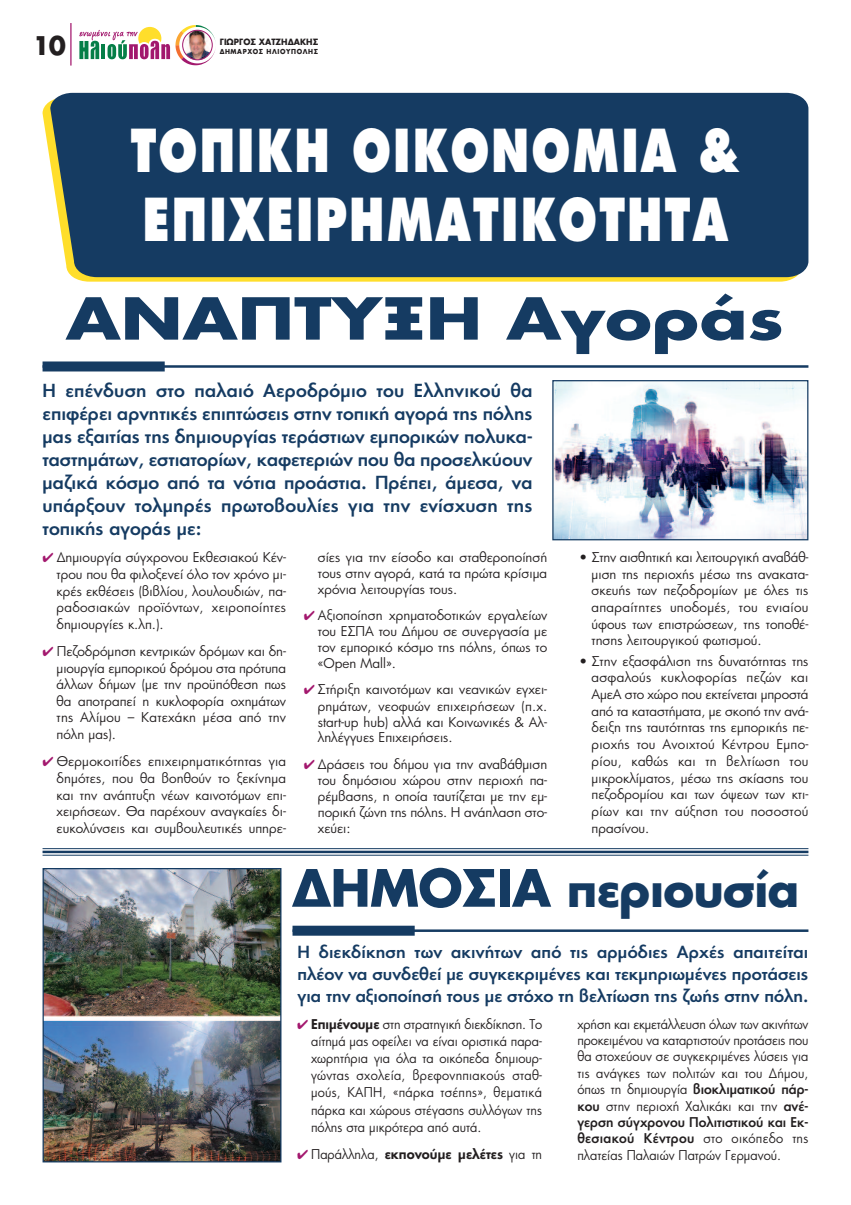
<style>
.page{position:relative;width:851px;height:1205px;background:#fff}
.page>*{position:absolute;margin:0;border:0;box-sizing:border-box;transform-origin:0 0}
.t1{font:57.5px/69px "PF Futura Neu";letter-spacing:.05em;color:#fff;scale:.75 1}
.t2{font:700 56.25px "PF Futura Neu";color:#153b62;scale:1.25 1}
.t3{font:700 46.25px "PF Futura Neu";letter-spacing:-.015em;color:#153b62}
.t4{font:700 25px "PF Futura Neu";color:#231f20}
.t5{font:500 17.5px/23px "PF Futura Neu";letter-spacing:.01em;color:#153b62;text-align:justify}
.t6{font:500 16.25px/22px "PF Futura Neu";color:#153b62;text-align:justify}
.t7{font:13.12px/16.8px "PF Futura Neu";color:#231f20;text-align:justify}
.t8{font:13.12px/16.4px "PF Futura Neu";color:#231f20;text-align:justify;scale:.95 1}
.t9{font:600 13.12px "PF Futura Neu";color:#231f20;scale:.95 1}
.t10{font:700 8.38px "PF Futura Neu";color:#231f20;scale:.95 1}
.t11{font:700 6.62px "PF Futura Neu";letter-spacing:.1em;color:#231f20;scale:.92 1}
.s1{font-size:50px}
.s2{color:#a3186e}
.s3{font-weight:600}
.s4{font-weight:400}
.s5{font-weight:500}
</style>
<div class="page">
<svg style="left:79px;top:25px;width:137px;height:40px"></svg>
<img style="left:183px;top:30px;width:29px;height:30px;border-radius:50%">
<div style="left:182px;top:30px;width:30px;height:30px;border:1px solid #a2186d;border-radius:50%"></div>
<hr style="left:70px;top:23px;width:1px;height:43px;background:#a3186e">
<img style="left:45px;top:870px;width:234px;height:290px">
<div style="left:43px;top:868px;width:238px;height:294px;border:1px solid #153b62"></div>
<svg style="left:43px;top:101px;width:753px;height:181px;fill:#ffde33"></svg>
<div style="left:50px;top:93px;width:758px;height:184px;background:#153b62"></div>
<hr style="left:43px;top:365px;width:765px;height:3px;background:#153b62">
<div style="left:43px;top:361px;width:122px;height:10px;background:#153b62"></div>
<img style="left:554px;top:382px;width:252px;height:156px">
<div style="left:552px;top:380px;width:256px;height:160px;border:1px solid #153b62"></div>
<hr style="left:292px;top:929px;width:516px;height:3px;background:#153b62">
<div style="left:292px;top:925px;width:122px;height:10px;background:#153b62"></div>
<hr style="left:43px;top:848px;width:765px;height:1px;background:#153b62">
<hr style="left:43px;top:850px;width:765px;height:3px;background:#153b62">
<hr style="left:43px;top:855px;width:765px;height:1px;background:#153b62">
<h3 class="t4" style="left:33px;top:29px;width:35px">10</h3>
<p class="t10" style="left:220px;top:36px;width:105px">ΓΙΩΡΓΟΣ ΧΑΤΖΗ∆ΑΚΗΣ</p>
<p class="t11" style="left:220px;top:47px;width:108px">∆ΗΜΑΡΧΟΣ ΗΛΙΟΥΠΟΛΗΣ</p>
<h1 class="t1" style="left:131px;top:117px;width:814px">ΤΟΠΙΚΗ ΟΙΚΟΝΟΜΙΑ &amp;<br>ΕΠΙΧΕΙΡΗΜΑΤΙΚΟΤΗΤΑ</h1>
<h2 class="t2" style="left:66px;top:280px;width:576px">αναπτυξη αγοράς</h2>
<p class="t5" style="left:43px;top:378px;width:491px">Η επένδυση στο παλαιό Αεροδρόμιο του Ελληνικού θα επιφέρει αρνητικές επιπτώσεις στην τοπική αγορά της πόλης μας εξαιτίας της δημιουργίας τεράστιων εμπορικών πολυκα&shy;ταστημάτων, εστιατορίων, καφετεριών που θα προσελκύουν μαζικά κόσμο από τα νότια προάστια. Πρέπει, άμεσα, να υπάρξουν τολμηρές πρωτοβουλίες για την ενίσχυση της τοπικής αγοράς με:</p>
<p class="t7" style="left:591px;top:549px;width:218px;text-indent:-12px">• Στην αισθητική και λειτουργική αναβάθ&shy;μιση της περιοχής μέσω της ανακατα&shy;σκευής των πεζοδρομίων με όλες τις απαραίτητες υποδομές, του ενιαίου ύφους των επιστρώσεων, της τοποθέ&shy;τησης λειτουργικού φωτισμού.</p>
<p class="t7" style="left:591px;top:652px;width:218px;text-indent:-12px">• Στην εξασφάλιση της δυνατότητας της ασφαλούς κυκλοφορίας πεζών και ΑμεΑ στο χώρο που εκτείνεται μπροστά από τα καταστήματα, με σκοπό την ανά&shy;δειξη της ταυτότητας της εμπορικής πε&shy;ριοχής του Ανοιχτού Κέντρου Εμπο&shy;ρίου, καθώς και τη βελτίωση του μικροκλίματος, μέσω της σκίασης του πεζοδρομίου και των όψεων των κτι&shy;ρίων και την αύξηση του ποσοστού πρασίνου.</p>
<h3 class="t3" style="left:292px;top:857px;width:508px"><span class="s1">δημOςια</span> περιουσία</h3>
<p class="t7" style="left:318px;top:549px;width:231px;line-height:15.8px">σίες για την είσοδο και σταθεροποίησή τους στην αγορά, κατά τα πρώτα κρίσιμα χρόνια λειτουργίας τους.</p>
<p class="t7" style="left:318px;top:607px;width:231px;line-height:16px;text-indent:-14px"><span class="s2">✔</span> Αξιοποίηση χρηματοδοτικών εργαλείων του ΕΣΠΑ του Δήμου σε συνεργασία με τον εμπορικό κόσμο της πόλης, όπως το «Οpen Μall».</p>
<p class="t7" style="left:318px;top:681px;width:231px;line-height:16px;text-indent:-14px"><span class="s2">✔</span> Στήριξη καινοτόμων και νεανικών εγχει&shy;ρημάτων, νεοφυών επιχειρήσεων (π.χ. start-up hub) αλλά και Κοινωνικές &amp; Αλ&shy;ληλέγγυες Επιχειρήσεις.</p>
<p class="t7" style="left:318px;top:756px;width:231px;line-height:16px;text-indent:-14px"><span class="s2">✔</span> Δράσεις του δήμου για την αναβάθμιση του δημόσιου χώρου στην περιοχή πα&shy;ρέμβασης, η οποία ταυτίζεται με την εμ&shy;πορική ζώνη της πόλης. Η ανάπλαση στο&shy;χεύει:</p>
<p class="t7" style="left:57px;top:549px;width:231px;text-indent:-14px"><span class="s2">✔</span> Δημιουργία σύγχρονου Εκθεσιακού Κέν&shy;τρου που θα φιλοξενεί όλο τον χρόνο μι&shy;κρές εκθέσεις (βιβλίου, λουλουδιών, πα&shy;ραδοσιακών προϊόντων, χειροποίητες δημιουργίες κ.λπ.).</p>
<p class="t7" style="left:57px;top:642px;width:231px;text-indent:-14px"><span class="s2">✔</span> Πεζοδρόμηση κεντρικών δρόμων και δη&shy;μιουργία εμπορικού δρόμου στα πρότυπα άλλων δήμων (με την προϋπόθεση πως θα αποτραπεί η κυκλοφορία οχημάτων της Αλίμου – Κατεχάκη μέσα από την πόλη μας).</p>
<p class="t7" style="left:57px;top:753px;width:231px;text-indent:-14px"><span class="s2">✔</span> Θερμοκοιτίδες επιχειρηματικότητας για δημότες, που θα βοηθούν το ξεκίνημα και την ανάπτυξη νέων καινοτόμων επι&shy;χειρήσεων. Θα παρέχουν αναγκαίες δι&shy;ευκολύνσεις και συμβουλευτικές υπηρε-</p>
<p class="t6" style="left:297px;top:941px;width:512px">Η διεκδίκηση των ακινήτων από τις αρμόδιες Αρχές απαιτείται πλέον να συνδεθεί με συγκεκριμένες και τεκμηριωμένες προτάσεις για την αξιοποίησή τους με στόχο τη βελτίωση της ζωής στην πόλη.</p>
<p class="t8" style="left:311px;top:1015px;width:245px;line-height:17.1px;text-indent:-14px"><span class="s2">✔</span> <span class="s3">Επιμένουμε</span> στη στρατηγική διεκδίκηση. Το αίτημά μας οφείλει να είναι οριστικά παρα&shy;χωρητήρια για όλα τα οικόπεδα δημιουρ&shy;γώντας σχολεία, βρεφονηπιακούς σταθ&shy;μούς, ΚΑΠΗ, «πάρκα τσέπης», θεματικά πάρκα και χώρους στέγασης συλλόγων της πόλης στα μικρότερα από αυτά.</p>
<p class="t9" style="left:297px;top:1145px;width:259px"><span class="s2">✔</span> <span class="s4">Παράλληλα,</span> εκπονούμε μελέτες <span class="s4">για τη</span></p>
<p class="t8" style="left:577px;top:1015px;width:245px">χρήση και εκμετάλλευση όλων των ακινήτων προκειμένου να καταρτιστούν προτάσεις που θα στοχεύουν σε συγκεκριμένες λύσεις για τις ανάγκες των πολιτών και του Δήμου, όπως τη δημιουργία <span class="s5">βιοκλιματικού πάρ&shy;κου</span> στην περιοχή Χαλικάκι και την <span class="s5">ανέ&shy;γερση σύγχρονου Πολιτιστικού και Εκ&shy;θεσιακού Κέντρου</span> στο οικόπεδο της πλατείας Παλαιών Πατρών Γερμανού.</p>
</div>
